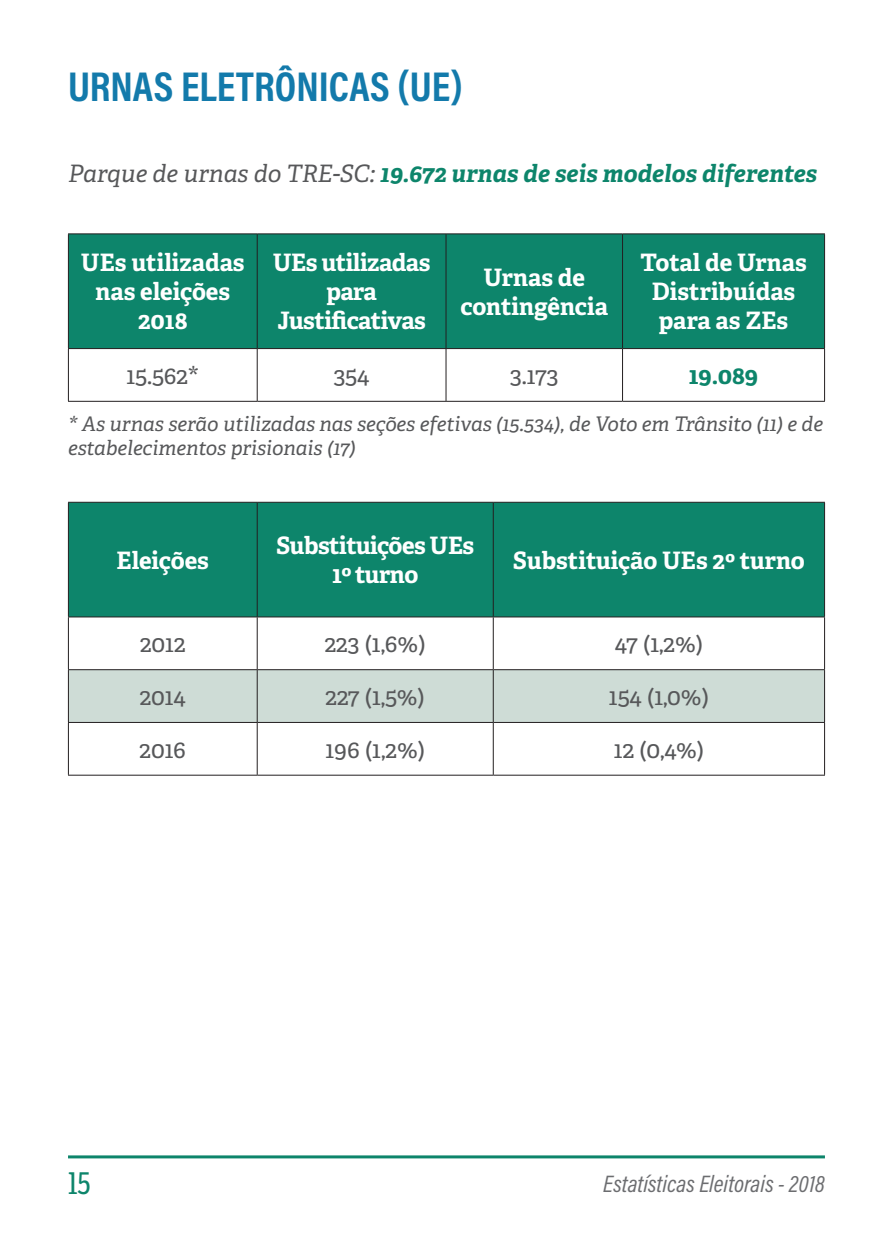
<style>
.page{position:relative;width:893px;height:1259px;background:#fff}
.page>*{position:absolute;margin:0;border:0;box-sizing:border-box;transform-origin:0 0}
.t1{font:700 42px "Acumin Pro Cond";color:#137aab}
.t2{font:30px "Adelle Condensed";color:#0d856b}
.t3{font:700 24px/28.8px "Adelle PE";letter-spacing:-.005em;color:#fff;text-align:center}
.t4{font:24px "Adelle PE";letter-spacing:-.005em;color:#57585a}
.t5{font:italic 700 24px "Adelle PE";color:#0d856b}
.t6{font:italic 24px "Acumin Pro Cond";color:#6c6d70}
.t7{font:700 24px "Adelle PE";color:#0d856b}
.t8{font:italic 20.1px/24px "Adelle PE";color:#57585a}
.s1{font-weight:400;color:#57585a}
</style>
<div class="page">
<hr style="left:68px;top:1155px;width:757px;height:3px;background:#0d856b">
<div style="left:69px;top:503px;width:755px;height:113px;background:#0d856b"></div>
<div style="left:69px;top:670px;width:755px;height:52px;background:#cedcd6"></div>
<hr style="left:68px;top:502px;width:189px;height:1px;background:#231f20">
<hr style="left:68px;top:502px;width:1px;height:114px;background:#231f20">
<hr style="left:257px;top:502px;width:236px;height:1px;background:#231f20">
<hr style="left:257px;top:502px;width:1px;height:114px;background:#231f20">
<hr style="left:493px;top:502px;width:332px;height:1px;background:#231f20">
<hr style="left:493px;top:502px;width:1px;height:114px;background:#231f20">
<hr style="left:824px;top:502px;width:1px;height:114px;background:#231f20">
<hr style="left:68px;top:616px;width:189px;height:1px;background:#231f20">
<hr style="left:68px;top:617px;width:1px;height:52px;background:#231f20">
<hr style="left:257px;top:616px;width:236px;height:1px;background:#231f20">
<hr style="left:257px;top:617px;width:1px;height:52px;background:#231f20">
<hr style="left:493px;top:616px;width:332px;height:1px;background:#231f20">
<hr style="left:493px;top:617px;width:1px;height:52px;background:#231f20">
<hr style="left:824px;top:617px;width:1px;height:52px;background:#231f20">
<hr style="left:68px;top:670px;width:1px;height:52px;background:#231f20">
<hr style="left:257px;top:670px;width:1px;height:52px;background:#231f20">
<hr style="left:493px;top:670px;width:1px;height:52px;background:#231f20">
<hr style="left:824px;top:670px;width:1px;height:52px;background:#231f20">
<hr style="left:68px;top:723px;width:1px;height:52px;background:#231f20">
<hr style="left:257px;top:723px;width:1px;height:52px;background:#231f20">
<hr style="left:493px;top:723px;width:1px;height:52px;background:#231f20">
<hr style="left:824px;top:723px;width:1px;height:52px;background:#231f20">
<hr style="left:257px;top:669px;width:236px;height:1px;background:#231f20">
<hr style="left:493px;top:669px;width:332px;height:1px;background:#231f20">
<hr style="left:257px;top:722px;width:236px;height:1px;background:#231f20">
<hr style="left:493px;top:722px;width:332px;height:1px;background:#231f20">
<hr style="left:257px;top:774px;width:236px;height:1px;background:#231f20">
<hr style="left:493px;top:774px;width:332px;height:1px;background:#231f20">
<hr style="left:68px;top:669px;width:189px;height:1px;background:#231f20">
<hr style="left:68px;top:722px;width:189px;height:1px;background:#231f20">
<hr style="left:68px;top:774px;width:189px;height:1px;background:#231f20">
<div style="left:69px;top:234px;width:755px;height:114px;background:#0d856b"></div>
<hr style="left:68px;top:233px;width:189px;height:1px;background:#231f20">
<hr style="left:68px;top:234px;width:1px;height:114px;background:#231f20">
<hr style="left:257px;top:233px;width:189px;height:1px;background:#231f20">
<hr style="left:257px;top:234px;width:1px;height:114px;background:#231f20">
<hr style="left:446px;top:233px;width:176px;height:1px;background:#231f20">
<hr style="left:445px;top:234px;width:1px;height:114px;background:#231f20">
<hr style="left:622px;top:233px;width:203px;height:1px;background:#231f20">
<hr style="left:622px;top:234px;width:1px;height:114px;background:#231f20">
<hr style="left:824px;top:234px;width:1px;height:114px;background:#231f20">
<hr style="left:68px;top:348px;width:189px;height:1px;background:#231f20">
<hr style="left:68px;top:349px;width:1px;height:52px;background:#231f20">
<hr style="left:257px;top:348px;width:189px;height:1px;background:#231f20">
<hr style="left:257px;top:349px;width:1px;height:52px;background:#231f20">
<hr style="left:446px;top:348px;width:176px;height:1px;background:#231f20">
<hr style="left:445px;top:349px;width:1px;height:52px;background:#231f20">
<hr style="left:622px;top:348px;width:203px;height:1px;background:#231f20">
<hr style="left:622px;top:349px;width:1px;height:52px;background:#231f20">
<hr style="left:824px;top:349px;width:1px;height:52px;background:#231f20">
<hr style="left:257px;top:401px;width:189px;height:1px;background:#231f20">
<hr style="left:446px;top:401px;width:176px;height:1px;background:#231f20">
<hr style="left:622px;top:401px;width:203px;height:1px;background:#231f20">
<hr style="left:68px;top:401px;width:189px;height:1px;background:#231f20">
<h1 class="t1" style="left:68px;top:59px;width:397px">URNAS ELETRÔNICAS (UE)</h1>
<p class="t5" style="left:68px;top:156px;width:750px"><span class="s1">Parque de urnas do TRE-SC:</span> 19.672 urnas de seis modelos diferentes</p>
<p class="t3" style="left:81px;top:248px;width:165px">UEs utilizadas nas eleições<br>2018</p>
<p class="t3" style="left:273px;top:248px;width:159px">UEs utilizadas para<br>Justificativas</p>
<p class="t3" style="left:460px;top:262px;width:149px">Urnas de contingência</p>
<p class="t3" style="left:640px;top:248px;width:168px">Total de Urnas<br>Distribuídas para as ZEs</p>
<p class="t4" style="left:126px;top:358px;width:74px">15.562*</p>
<p class="t4" style="left:334px;top:358px;width:37px">354</p>
<p class="t4" style="left:510px;top:358px;width:50px">3.173</p>
<p class="t7" style="left:689px;top:358px;width:71px">19.089</p>
<p class="t8" style="left:68px;top:411px;width:756px">* As urnas serão utilizadas nas seções efetivas (15.534), de Voto em Trânsito (11) e de estabelecimentos prisionais (17)</p>
<p class="t3" style="left:117px;top:545px;width:94px">Eleições</p>
<p class="t3" style="left:276px;top:530px;width:200px">Substituições UEs<br>1º turno</p>
<p class="t3" style="left:513px;top:545px;width:293px">Substituição UEs 2º turno</p>
<p class="t4" style="left:140px;top:626px;width:47px">2012</p>
<p class="t4" style="left:325px;top:626px;width:102px">223 (1,6%)</p>
<p class="t4" style="left:615px;top:626px;width:90px">47 (1,2%)</p>
<p class="t4" style="left:140px;top:679px;width:48px">2014</p>
<p class="t4" style="left:326px;top:679px;width:101px">227 (1,5%)</p>
<p class="t4" style="left:609px;top:679px;width:102px">154 (1,0%)</p>
<p class="t4" style="left:140px;top:732px;width:48px">2016</p>
<p class="t4" style="left:325px;top:732px;width:101px">196 (1,2%)</p>
<p class="t4" style="left:614px;top:732px;width:92px">12 (0,4%)</p>
<p class="t2" style="left:68px;top:1161px;width:24px">15</p>
<p class="t6" style="left:603px;top:1168px;width:223px">Estatísticas Eleitorais - 2018</p>
</div>
